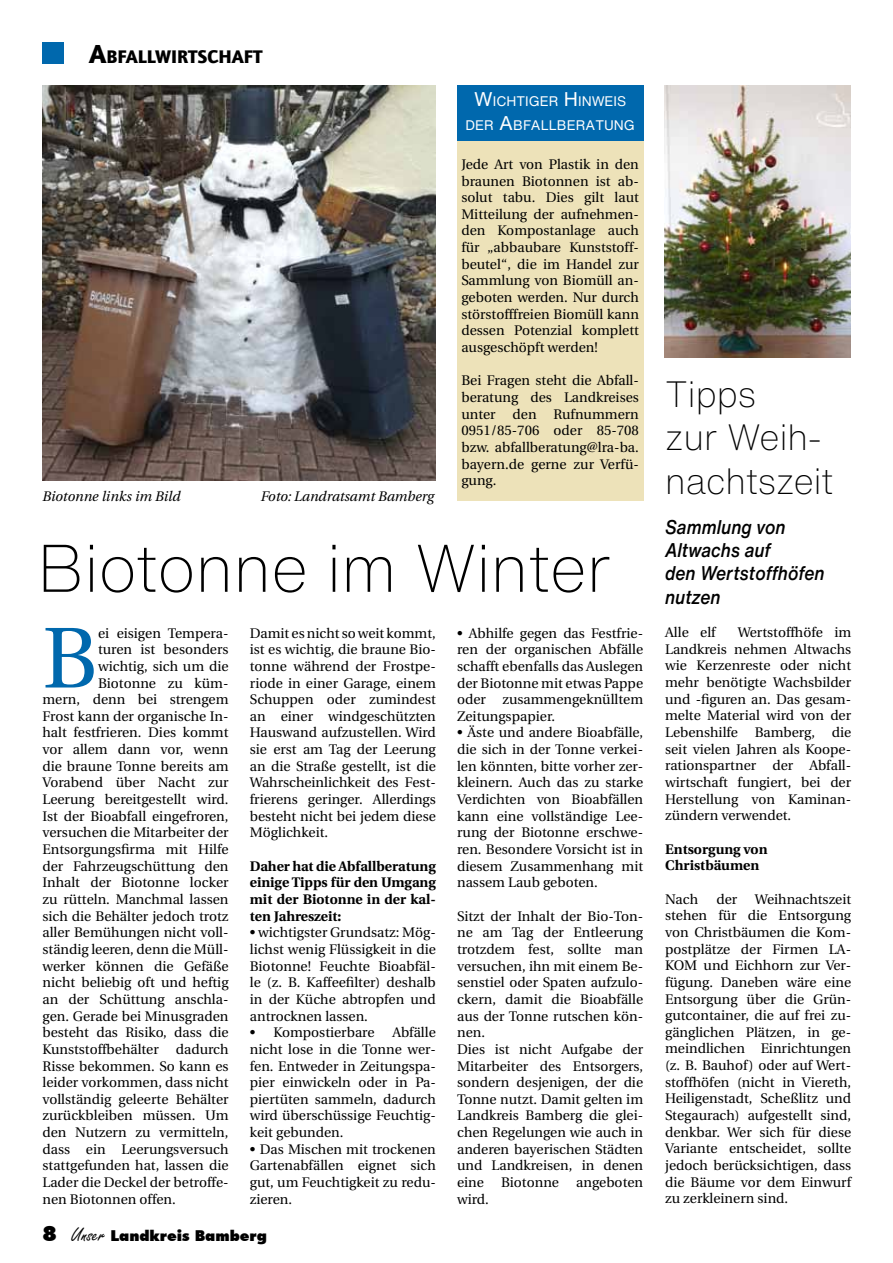
<style>
.page{position:relative;width:893px;height:1263px;background:#fff}
.page>*{position:absolute;margin:0;border:0;box-sizing:border-box;transform-origin:0 0}
.t1{font:86.1px "Utopia";color:#0068ad}
.t2{font:200 66px "Helvetica Now Text";color:#000}
.t3{font:200 36px/43.2px "Helvetica Now Text";color:#000}
.t4{font:italic 500 19.5px/23.4px "Helvetica Now Text";color:#000;scale:.89 1}
.t5{font:900 18.9px "Quay Sans EF";color:#000}
.t6{font:900 15px "Futura BT";color:#000}
.t7{font:13.8px/16.6px "Utopia";color:#000;text-align:justify}
.t8{font:700 13.8px/16.6px "Utopia";color:#000}
.t9{font:italic 13.8px "Utopia";color:#000}
.t10{font:13.65px/23.4px "Helvetica Now Text";color:#fff;text-align:center}
.s1{font-size:27px}
.s2{font-size:19.5px}
.s3{font-size:21px}
.s4{font-family:"Freestyle Script";font-weight:400;font-size:21px}
</style>
<div class="page">
<div style="left:43px;top:43px;width:21px;height:21px;background:#0068ad"></div>
<img style="left:43px;top:85px;width:393px;height:396px">
<img style="left:664px;top:85px;width:186px;height:273px">
<div style="left:457px;top:85px;width:186px;height:415px;background:#ede2b9"></div>
<div style="left:457px;top:85px;width:186px;height:55px;background:#0068ad"></div>
<h3 class="t5" style="left:89px;top:45px;width:175px"><span class="s1">A</span>BFALLWIRTSCHAFT</h3>
<p class="t9" style="left:43px;top:488px;width:140px">Biotonne links im Bild</p>
<p class="t9" style="left:261px;top:488px;width:175px">Foto: Landratsamt Bamberg</p>
<p class="t10" style="left:465px;top:89px;width:171px"><span class="s2">W</span>ICHTIGER <span class="s2">H</span> INWEIS<br>DER <span class="s2">A</span>BFALLBERATUNG</p>
<p class="t7" style="left:461px;top:156px;width:179px">Jede Art von Plastik in den braunen Biotonnen ist ab&shy;solut tabu. Dies gilt laut Mitteilung der aufnehmen&shy;den Kompostanlage auch für „abbaubare Kunststoff&shy;beutel“, die im Handel zur Sammlung von Biomüll an&shy;geboten werden. Nur durch störstofffreien Biomüll kann dessen Potenzial komplett ausgeschöpft werden!</p>
<p class="t7" style="left:461px;top:373px;width:179px">Bei Fragen steht die Abfall&shy;beratung des Landkreises unter den Rufnummern 0951/85-706 oder 85-708 bzw. abfallberatung@lra-ba. bayern.de gerne zur Verfü&shy;gung.</p>
<h2 class="t2" style="left:37px;top:519px;width:575px">Biotonne im Winter</h2>
<p class="t7" style="left:250px;top:625px;width:188px">Damit es nicht so weit kommt, ist es wichtig, die braune Bio&shy;tonne während der Frostpe&shy;riode in einer Garage, einem Schuppen oder zumindest an einer windgeschützten Hauswand aufzustellen. Wird sie erst am Tag der Leerung an die Straße gestellt, ist die Wahrscheinlichkeit des Fest&shy;frierens geringer. Allerdings besteht nicht bei jedem diese Möglichkeit.</p>
<p class="t8" style="left:250px;top:858px;width:188px;text-align:justify">Daher hat die Abfallberatung einige Tipps für den Umgang mit der Biotonne in der kal&shy;ten Jahreszeit:</p>
<p class="t7" style="left:250px;top:924px;width:188px">• wichtigster Grundsatz: Mög&shy;lichst wenig Flüssigkeit in die Biotonne! Feuchte Bioabfäl&shy;le (z. B. Kaffeefilter) deshalb in der Küche abtropfen und antrocknen lassen.</p>
<p class="t7" style="left:250px;top:1024px;width:126px">• Kompostierbare</p>
<p class="t7" style="left:457px;top:625px;width:188px">• Abhilfe gegen das Festfrie&shy;ren der organischen Abfälle schafft ebenfalls das Auslegen der Biotonne mit etwas Pappe oder zusammengeknülltem Zeitungspapier.</p>
<p class="t7" style="left:457px;top:725px;width:188px">• Äste und andere Bioabfälle, die sich in der Tonne verkei&shy;len könnten, bitte vorher zer&shy;kleinern. Auch das zu starke Verdichten von Bioabfällen kann eine vollständige Lee&shy;rung der Biotonne erschwe&shy;ren. Besondere Vorsicht ist in diesem Zusammenhang mit nassem Laub geboten.</p>
<p class="t7" style="left:457px;top:908px;width:188px;text-align:left">Sitzt der Inhalt der Bio-Ton&shy;ne am Tag der Entleerung trotzdem fest, sollte man versuchen, ihn mit einem Be&shy;senstiel oder Spaten aufzulo&shy;ckern, damit die Bioabfälle aus der Tonne rutschen kön&shy;nen.<br>Dies ist nicht Aufgabe der<br>Mitarbeiter des Entsorgers, sondern desjenigen, der die<br>Tonne nutzt. Damit gelten im<br>Landkreis Bamberg die glei&shy;chen Regelungen wie auch in anderen bayerischen Städten und Landkreisen, in denen eine Biotonne angeboten wird.</p>
<h1 class="t1" style="left:43px;top:611px;width:50px">B</h1>
<p class="t7" style="left:98px;top:625px;width:132px">ei eisigen Tempera-</p>
<p class="t7" style="left:98px;top:641px;width:132px">turen ist besonders</p>
<p class="t7" style="left:98px;top:658px;width:132px">wichtig, sich um die</p>
<p class="t7" style="left:98px;top:675px;width:132px">Biotonne zu küm-</p>
<p class="t7" style="left:43px;top:691px;width:188px">mern, denn bei strengem</p>
<p class="t7" style="left:43px;top:708px;width:188px">Frost kann der organische In-</p>
<p class="t7" style="left:43px;top:725px;width:188px">halt festfrieren. Dies kommt</p>
<p class="t7" style="left:43px;top:741px;width:188px">vor allem dann vor, wenn</p>
<p class="t7" style="left:43px;top:758px;width:188px">die braune Tonne bereits am</p>
<p class="t7" style="left:43px;top:775px;width:188px">Vorabend über Nacht zur</p>
<p class="t7" style="left:43px;top:791px;width:188px">Leerung bereitgestellt wird.</p>
<p class="t7" style="left:43px;top:808px;width:188px">Ist der Bioabfall eingefroren,</p>
<p class="t7" style="left:43px;top:825px;width:188px">versuchen die Mitarbeiter der</p>
<p class="t7" style="left:43px;top:841px;width:188px">Entsorgungsfirma mit Hilfe</p>
<p class="t7" style="left:43px;top:858px;width:188px">der Fahrzeugschüttung den</p>
<p class="t7" style="left:43px;top:874px;width:188px">Inhalt der Biotonne locker</p>
<p class="t7" style="left:43px;top:891px;width:188px">zu rütteln. Manchmal lassen</p>
<p class="t7" style="left:43px;top:908px;width:188px">sich die Behälter jedoch trotz</p>
<p class="t7" style="left:43px;top:924px;width:188px">aller Bemühungen nicht voll-</p>
<p class="t7" style="left:43px;top:941px;width:188px">ständig leeren, denn die Müll-</p>
<p class="t7" style="left:43px;top:958px;width:188px">werker können die Gefäße</p>
<p class="t7" style="left:43px;top:974px;width:188px">nicht beliebig oft und heftig</p>
<p class="t7" style="left:43px;top:991px;width:188px">an der Schüttung anschla-</p>
<p class="t7" style="left:43px;top:1008px;width:188px">gen. Gerade bei Minusgraden</p>
<p class="t7" style="left:43px;top:1024px;width:188px">besteht das Risiko, dass die</p>
<p class="t7" style="left:43px;top:1041px;width:188px">Kunststoffbehälter dadurch</p>
<p class="t7" style="left:43px;top:1058px;width:188px">Risse bekommen. So kann es</p>
<p class="t7" style="left:43px;top:1074px;width:188px">leider vorkommen, dass nicht</p>
<p class="t7" style="left:43px;top:1091px;width:188px">vollständig geleerte Behälter</p>
<p class="t7" style="left:43px;top:1108px;width:188px">zurückbleiben müssen. Um</p>
<p class="t7" style="left:43px;top:1124px;width:188px">den Nutzern zu vermitteln,</p>
<p class="t7" style="left:43px;top:1141px;width:188px">dass ein Leerungsversuch</p>
<p class="t7" style="left:43px;top:1158px;width:188px">stattgefunden hat, lassen die</p>
<p class="t7" style="left:43px;top:1174px;width:188px">Lader die Deckel der betroffe-</p>
<p class="t7" style="left:43px;top:1191px;width:135px">nen Biotonnen offen.</p>
<p class="t7" style="left:250px;top:1024px;width:188px;text-indent:143px">Abfälle nicht lose in die Tonne wer&shy;fen. Entweder in Zeitungspa&shy;pier einwickeln oder in Pa&shy;piertüten sammeln, dadurch wird überschüssige Feuchtig&shy;keit gebunden.</p>
<p class="t7" style="left:250px;top:1141px;width:188px">• Das Mischen mit trockenen Gartenabfällen eignet sich gut, um Feuchtigkeit zu redu&shy;zieren.</p>
<p class="t6" style="left:43px;top:1226px;width:226px"><span class="s3">8</span> <span class="s4">Unser</span> Landkreis Bamberg</p>
<h3 class="t3" style="left:665px;top:372px;width:170px">Tipps<br>zur Weih&shy;nachtszeit</h3>
<h3 class="t4" style="left:665px;top:514px;width:181px">Sammlung von<br>Altwachs auf<br>den Wertstoffhöfen nutzen</h3>
<p class="t7" style="left:665px;top:624px;width:52px">Alle elf</p>
<p class="t7" style="left:665px;top:624px;width:188px;text-indent:73px">Wertstoffhöfe im Landkreis nehmen Altwachs wie Kerzenreste oder nicht mehr benötigte Wachsbilder und -figuren an. Das gesam&shy;melte Material wird von der Lebenshilfe Bamberg, die seit vielen Jahren als Koope&shy;rationspartner der Abfall&shy;wirtschaft fungiert, bei der Herstellung von Kaminan&shy;zündern verwendet.</p>
<p class="t8" style="left:665px;top:841px;width:104px">Entsorgung von<br>Christbäumen</p>
<p class="t7" style="left:665px;top:891px;width:34px">Nach</p>
<p class="t7" style="left:716px;top:891px;width:22px">der</p>
<p class="t7" style="left:665px;top:891px;width:188px;text-indent:90px">Weihnachtszeit stehen für die Entsorgung von Christbäumen die Kom&shy;postplätze der Firmen LA-KOM und Eichhorn zur Ver&shy;fügung. Daneben wäre eine Entsorgung über die Grün&shy;gutcontainer, die auf frei zu&shy;gänglichen Plätzen, in ge&shy;meindlichen Einrichtungen (z. B. Bauhof) oder auf Wert&shy;stoffhöfen (nicht in Viereth, Heiligenstadt, Scheßlitz und Stegaurach) aufgestellt sind, denkbar. Wer sich für diese Variante entscheidet, sollte jedoch berücksichtigen, dass die Bäume vor dem Einwurf zu zerkleinern sind.</p>
</div>
